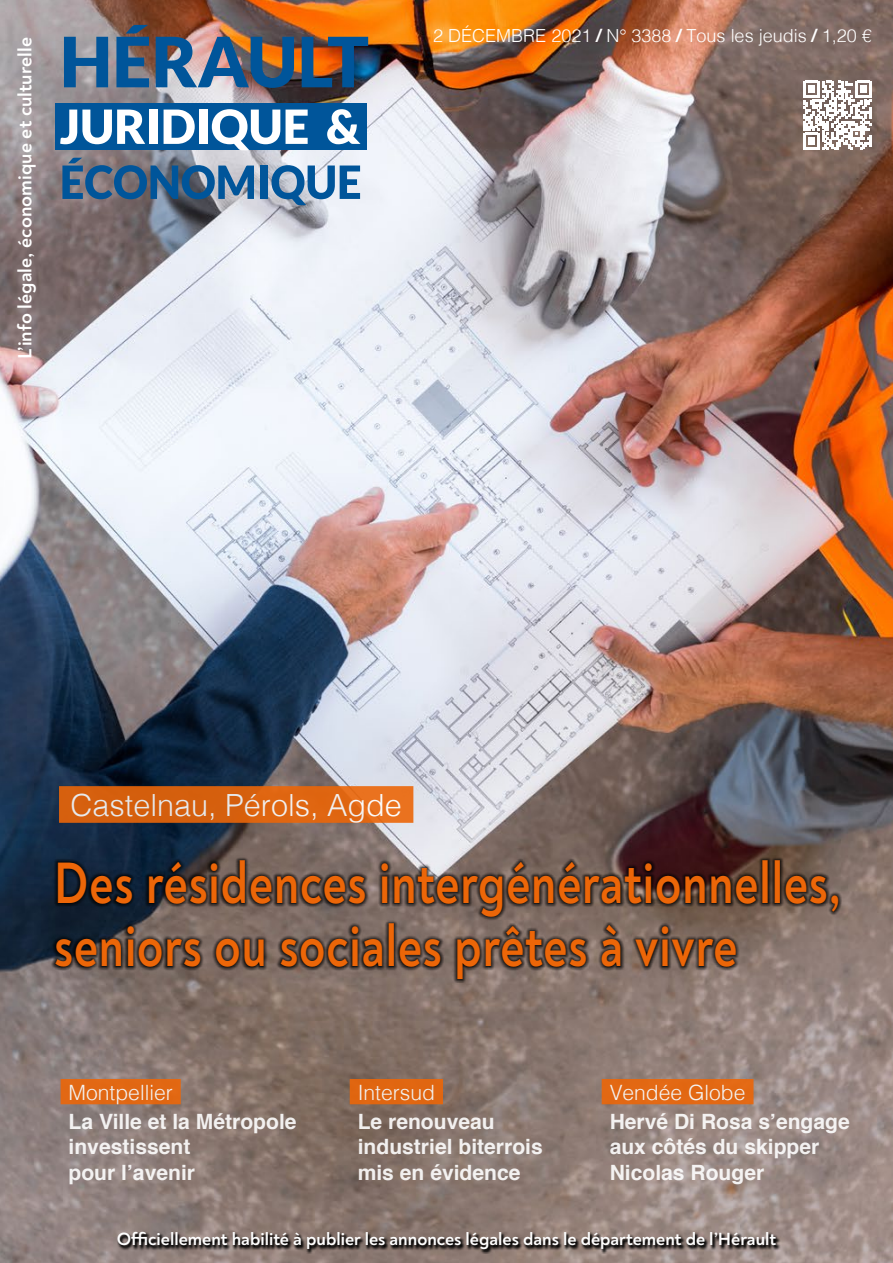
<style>
.page{position:relative;width:893px;height:1263px;background:#fff}
.page>*{position:absolute;margin:0;border:0;box-sizing:border-box;transform-origin:0 0}
.t1{font:700 59.4px/63px "Noah";letter-spacing:.02em;color:#ec6608;scale:.8 1}
.t2{font:300 30.6px "Helvetica";color:#fff}
.t3{font:700 21.15px/25.3px "Helvetica";color:#fff}
.t4{font:300 21.15px "Helvetica";color:#fff}
.t5{font:700 19.5px "Noah";letter-spacing:.005em;color:#fff}
.t6{font:700 18px "Noah";color:#fff}
.t7{font:300 18px "Helvetica";color:#fff}
.s1{font-weight:700}
</style>
<div class="page">
<img style="left:0;top:0;width:893px;height:1263px">
<svg style="left:52px;top:857px;width:790px;height:126px;background:#504542"></svg>
<svg style="left:117px;top:1231px;width:665px;height:23px;background:#665a55"></svg>
<div style="left:61px;top:1079px;width:120px;height:25px;background:#e16813"></div>
<div style="left:59px;top:786px;width:354px;height:37px;background:linear-gradient(to right,#d05a09,#e76e19)"></div>
<div style="left:350px;top:1079px;width:93px;height:25px;background:#e06610"></div>
<div style="left:602px;top:1079px;width:151px;height:25px;background:#e36813"></div>
<svg style="left:803px;top:81px;width:69px;height:68px"></svg>
<div style="left:56px;top:103px;width:311px;height:47px;background:#00559a"></div>
<svg style="left:64px;top:37px;width:44px;height:50px;background:#41739e"></svg>
<svg style="left:116px;top:25px;width:33px;height:62px;background:#375c80"></svg>
<img style="left:156px;top:37px;width:138px;height:51px">
<svg style="left:302px;top:37px;width:66px;height:50px;background:#445063"></svg>
<svg style="left:60px;top:110px;width:85px;height:34px"></svg>
<div style="left:149px;top:110px;width:8px;height:34px;background:#fff"></div>
<svg style="left:164px;top:110px;width:31px;height:34px"></svg>
<div style="left:199px;top:110px;width:8px;height:34px;background:#fff"></div>
<svg style="left:212px;top:109px;width:68px;height:41px"></svg>
<svg style="left:286px;top:110px;width:22px;height:34px"></svg>
<svg style="left:327px;top:109px;width:33px;height:35px"></svg>
<svg style="left:62px;top:158px;width:192px;height:41px;background:#527495"></svg>
<div style="left:260px;top:166px;width:7px;height:33px;background:#00559a"></div>
<svg style="left:271px;top:165px;width:89px;height:40px;background:#769ec2"></svg>
<p class="t5" style="left:13px;top:359px;width:324px;rotate:-90deg">L’info légale, économique et culturelle</p>
<p class="t7" style="left:433px;top:20px;width:440px">2 DÉCEMBRE 2021 <span class="s1">/</span> N° 3388 <span class="s1">/</span> Tous les jeudis <span class="s1">/</span> 1,20 €</p>
<h2 class="t2" style="left:71px;top:779px;width:333px">Castelnau, Pérols, Agde</h2>
<h1 class="t1" style="left:54px;top:852px;width:985px">Des résidences intergénérationnelles, seniors ou sociales prêtes à vivre</h1>
<p class="t4" style="left:69px;top:1074px;width:106px">Montpellier</p>
<p class="t3" style="left:69px;top:1109px;width:230px">La Ville et la Métropole investissent<br>pour l’avenir</p>
<p class="t4" style="left:358px;top:1074px;width:79px">Intersud</p>
<p class="t3" style="left:358px;top:1109px;width:187px">Le renouveau industriel biterrois mis en évidence</p>
<p class="t4" style="left:610px;top:1074px;width:137px">Vendée Globe</p>
<p class="t3" style="left:610px;top:1109px;width:242px">Hervé Di Rosa s’engage aux côtés du skipper<br>Nicolas Rouger</p>
<p class="t6" style="left:117px;top:1228px;width:661px">Officiellement habilité à publier les annonces légales dans le département de l’Hérault</p>
</div>
